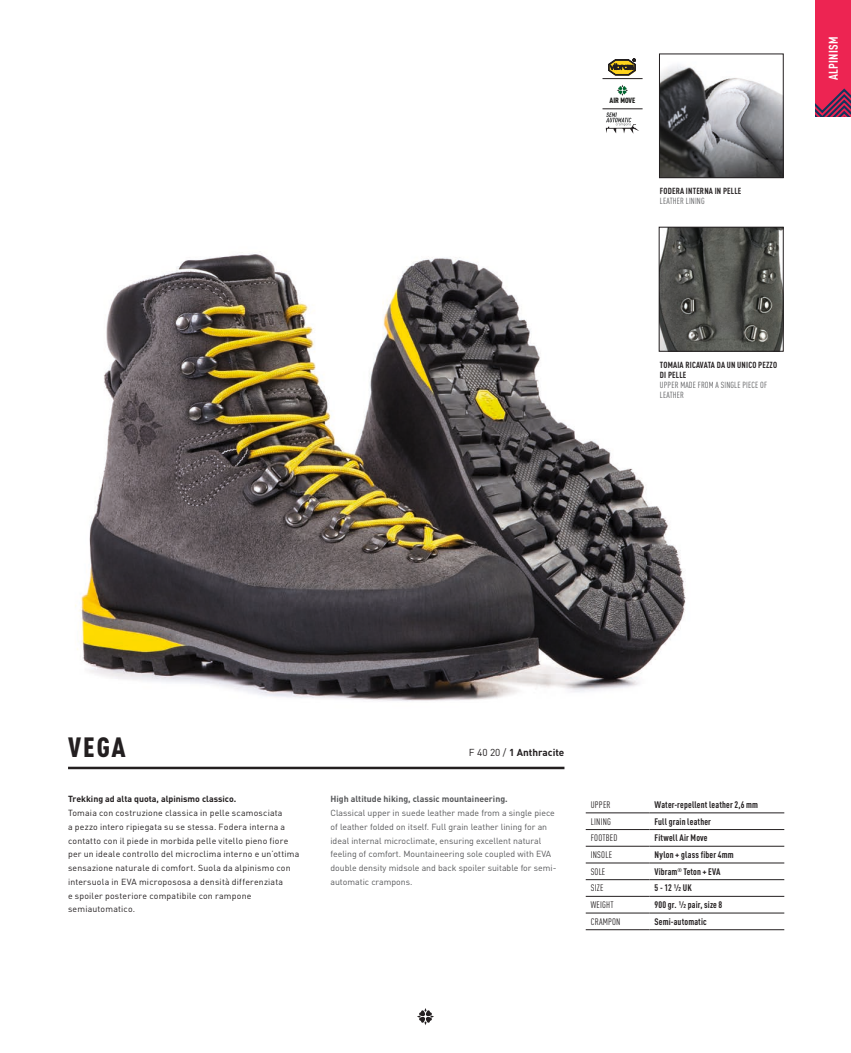
<style>
.page{position:relative;width:851px;height:1053px;background:#fff}
.page>*{position:absolute;margin:0;border:0;box-sizing:border-box;transform-origin:0 0}
.t1{font:900 condensed 27.5px "DIN Pro";color:#231f20}
.t2{font:700 condensed 12.5px "DIN Pro";letter-spacing:.02em;color:#fff}
.t3{font:700 10px "DIN Pro";color:#231f20}
.t4{font:700 condensed 9.38px "DIN Pro";letter-spacing:.02em;color:#231f20}
.t5{font:condensed 9.38px "DIN Pro";letter-spacing:.02em;color:#231f20}
.t6{font:8.75px/13.8px "DIN Pro";letter-spacing:.02em;color:#231f20}
.t7{font:8.75px/13.8px "DIN Pro";color:#57585a}
.t8{font:700 condensed 8.75px/10px "DIN Pro";letter-spacing:.02em;color:#231f20}
.t9{font:700 8.75px "DIN Pro";color:#57585a}
.t10{font:700 8.75px "DIN Pro";color:#231f20}
.t11{font:900 condensed 7.5px "DIN Pro";color:#1d1d1b}
.s1{font-weight:400;color:#57585a}
.s2{font-weight:400}
</style>
<div class="page">
<img style="left:75px;top:226px;width:690px;height:475px">
<hr style="left:585px;top:812px;width:64px;height:1px;background:#231f20">
<hr style="left:649px;top:812px;width:135px;height:1px;background:#231f20">
<hr style="left:585px;top:829px;width:64px;height:1px;background:#231f20">
<hr style="left:649px;top:829px;width:135px;height:1px;background:#231f20">
<hr style="left:585px;top:846px;width:64px;height:1px;background:#231f20">
<hr style="left:649px;top:846px;width:135px;height:1px;background:#231f20">
<hr style="left:585px;top:862px;width:64px;height:1px;background:#231f20">
<hr style="left:649px;top:862px;width:135px;height:1px;background:#231f20">
<hr style="left:585px;top:879px;width:64px;height:1px;background:#231f20">
<hr style="left:649px;top:879px;width:135px;height:1px;background:#231f20">
<hr style="left:585px;top:896px;width:64px;height:1px;background:#231f20">
<hr style="left:649px;top:896px;width:135px;height:1px;background:#231f20">
<hr style="left:585px;top:912px;width:64px;height:1px;background:#231f20">
<hr style="left:649px;top:912px;width:135px;height:1px;background:#231f20">
<hr style="left:585px;top:929px;width:64px;height:1px;background:#231f20">
<hr style="left:649px;top:929px;width:135px;height:1px;background:#231f20">
<svg style="left:608px;top:59px;width:27px;height:17px"></svg>
<hr style="left:68px;top:766px;width:496px;height:3px;background:#231f20">
<hr style="left:602px;top:78px;width:40px;height:1px;background:#231f20">
<hr style="left:602px;top:109px;width:40px;height:1px;background:#231f20">
<svg style="left:617px;top:85px;width:11px;height:11px"></svg>
<svg style="left:605px;top:112px;width:34px;height:22px"></svg>
<img style="left:661px;top:65px;width:120px;height:111px">
<div style="left:659px;top:54px;width:124px;height:124px;border:1px solid #231f20"></div>
<img style="left:661px;top:229px;width:120px;height:120px">
<div style="left:659px;top:227px;width:124px;height:124px;border:1px solid #231f20"></div>
<svg style="left:417px;top:1008px;width:17px;height:17px"></svg>
<div style="left:815px;top:0;width:35px;height:117px;background:#ed2452"></div>
<svg style="left:815px;top:88px;width:35px;height:29px"></svg>
<p class="t11" style="left:609px;top:94px;width:27px">AIR MOVE</p>
<p class="t8" style="left:660px;top:185px;width:83px">FODERA INTERNA IN PELLE<br><span class="s1">LEATHER LINING</span></p>
<h2 class="t2" style="left:823px;top:80px;width:45px;rotate:-90deg">ALPINISM</h2>
<p class="t8" style="left:660px;top:359px;width:118px">TOMAIA RICAVATA DA UN UNICO PEZZO<br>DI PELLE<br><span class="s1">UPPER MADE FROM A SINGLE PIECE OF<br>LEATHER</span></p>
<p class="t1" style="left:68px;top:726px;width:59px">VEGA</p>
<p class="t3" style="left:468px;top:744px;width:97px"><span class="s2">F 40 20 /</span> 1 Anthracite</p>
<p class="t10" style="left:68px;top:791px;width:170px">Trekking ad alta quota, alpinismo classico.</p>
<p class="t6" style="left:68px;top:805px;width:233px">Tomaia con costruzione classica in pelle scamosciata<br>a pezzo intero ripiegata su se stessa. Fodera interna a contatto con il piede in morbida pelle vitello pieno fiore per un ideale controllo del microclima interno e un’ottima sensazione naturale di comfort. Suola da alpinismo con intersuola in EVA micropososa a densità differenziata<br>e spoiler posteriore compatibile con rampone semiautomatico.</p>
<p class="t9" style="left:330px;top:791px;width:179px">High altitude hiking, classic mountaineering.</p>
<p class="t7" style="left:330px;top:805px;width:227px">Classical upper in suede leather made from a single piece of leather folded on itself. Full grain leather lining for an ideal internal microclimate, ensuring excellent natural feeling of comfort. Mountaineering sole coupled with EVA double density midsole and back spoiler suitable for semi&shy;automatic crampons.</p>
<p class="t5" style="left:590px;top:797px;width:21px">UPPER</p>
<p class="t4" style="left:654px;top:797px;width:105px">Water-repellent leather 2,6 mm</p>
<p class="t5" style="left:590px;top:814px;width:22px">LINING</p>
<p class="t4" style="left:654px;top:814px;width:58px">Full grain leather</p>
<p class="t5" style="left:590px;top:831px;width:28px">FOOTBED</p>
<p class="t4" style="left:654px;top:830px;width:55px">Fitwell Air Move</p>
<p class="t5" style="left:590px;top:847px;width:23px">INSOLE</p>
<p class="t4" style="left:654px;top:847px;width:81px">Nylon + glass fiber 4mm</p>
<p class="t5" style="left:590px;top:864px;width:16px">SOLE</p>
<p class="t4" style="left:654px;top:864px;width:67px">Vibram<sup>®</sup> Teton + EVA</p>
<p class="t5" style="left:590px;top:881px;width:14px">SIZE</p>
<p class="t4" style="left:654px;top:880px;width:39px">5 - 12 ½ UK</p>
<p class="t5" style="left:590px;top:897px;width:24px">WEIGHT</p>
<p class="t4" style="left:654px;top:897px;width:69px">900 gr. ½ pair, size 8</p>
<p class="t5" style="left:590px;top:914px;width:31px">CRAMPON</p>
<p class="t4" style="left:654px;top:914px;width:54px">Semi-automatic</p>
</div>
